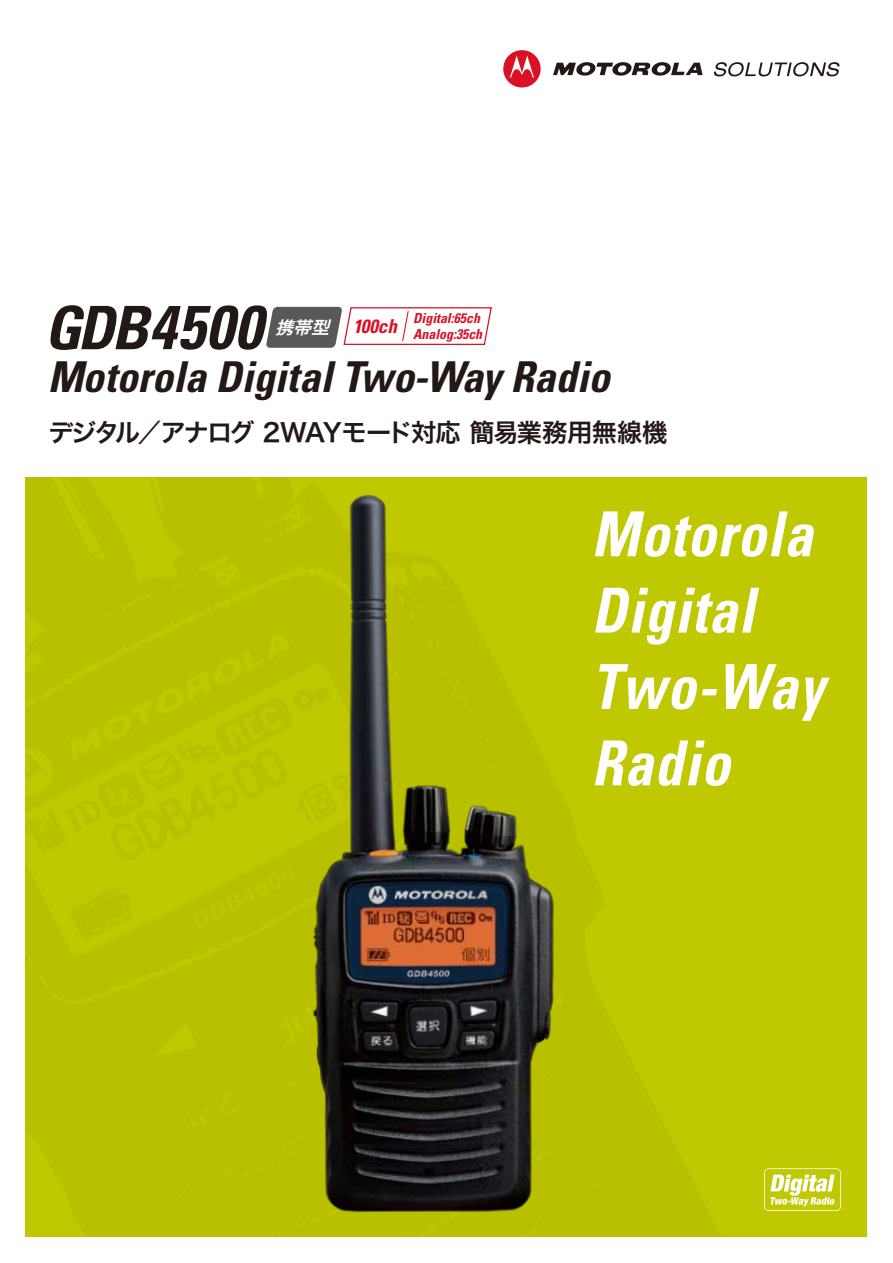
<style>
.page{position:relative;width:893px;height:1263px;background:#fff}
.page>*{position:absolute;margin:0;border:0;box-sizing:border-box;transform-origin:0 0}
.t1{font:italic 700 condensed 62.1px/76.3px "Univers";letter-spacing:.02em;color:#fff;scale:.92 1}
.t2{font:italic 700 condensed 61.8px "Univers";color:#221815}
.t3{font:italic 700 condensed 42.45px "Univers";color:#221815}
.t4{font:25.35px "Hira Kaku Pro W6";letter-spacing:-.06em;color:#221815}
.t5{font:italic 700 condensed 19.2px "Univers";color:#da1125}
.t6{font:italic 17.55px "Hira Kaku Pro W6";color:#fff}
.t7{font:italic 700 condensed 13.8px "Univers";color:#da1125}
.s1{font-size:60px}
.s2{font-family:"Hira Kaku Pro W3"}
</style>
<div class="page">
<div style="left:25px;top:477px;width:842px;height:759px;background:#bfc800"></div>
<svg style="left:503px;top:50px;width:38px;height:38px"></svg>
<svg style="left:553px;top:62px;width:150px;height:14px"></svg>
<svg style="left:714px;top:62px;width:126px;height:14px"></svg>
<svg style="left:266px;top:307px;width:226px;height:41px"></svg>
<img style="left:303px;top:317px;width:252px;height:896px">
<h2 class="t2" style="left:44px;top:289px;width:219px"><span class="s1">GDB</span>4500</h2>
<p class="t7" style="left:413px;top:309px;width:68px">Digital:65ch</p>
<p class="t6" style="left:275px;top:311px;width:63px">携帯型</p>
<p class="t7" style="left:413px;top:325px;width:71px">Analog:35ch</p>
<p class="t5" style="left:353px;top:314px;width:45px">100ch</p>
<p class="t3" style="left:48px;top:351px;width:563px">Motorola Digital Two-Way Radio</p>
<p class="t4" style="left:49px;top:410px;width:620px">デジタル<span class="s2">／</span>アナログ 2WAYモード対応 簡易業務用無線機</p>
<h1 class="t1" style="left:591px;top:495px;width:255px">Motorola<br>Digital<br>Two-Way<br>Radio</h1>
</div>
